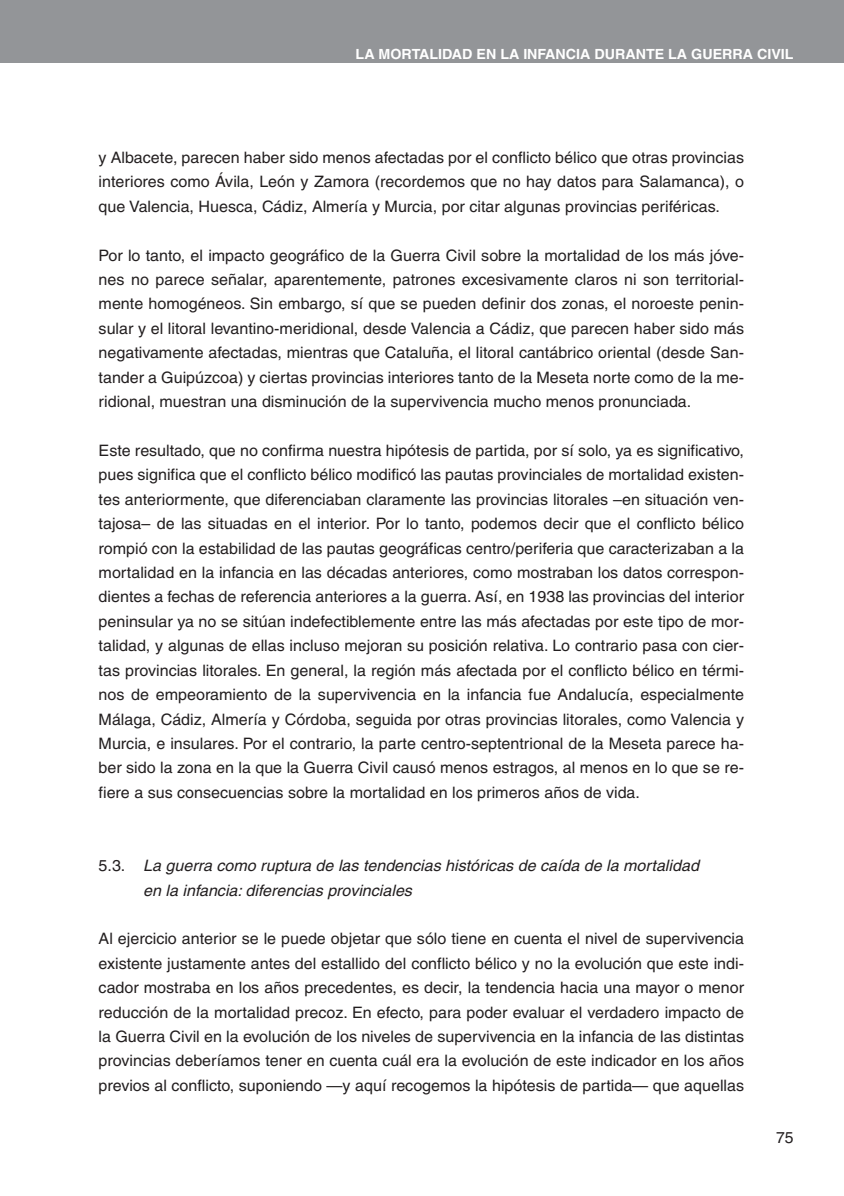
<style>
.page{position:relative;width:844px;height:1196px;background:#fff}
.page>*{position:absolute;margin:0;border:0;box-sizing:border-box;transform-origin:0 0}
.t1{font:15.75px/24.5px "Helvetica";color:#231f20;text-align:justify}
.t2{font:italic 15.75px/24.3px "Helvetica";color:#231f20}
.t3{font:700 14px "Helvetica";color:#fff}
.s1{font-style:normal}
</style>
<div class="page">
<div style="left:0;top:0;width:843px;height:63px;background:#939598"></div>
<p class="t3" style="left:355px;top:49px;width:439px">LA MORTALIDAD EN LA INFANCIA DURANTE LA GUERRA CIVIL</p>
<p class="t1" style="left:99px;top:146px;width:646px">y Albacete, parecen haber sido menos afectadas por el conflicto bélico que otras provincias interiores como Ávila, León y Zamora (recordemos que no hay datos para Salamanca), o que Valencia, Huesca, Cádiz, Almería y Murcia, por citar algunas provincias periféricas.</p>
<p class="t1" style="left:99px;top:244px;width:646px">Por lo tanto, el impacto geográfico de la Guerra Civil sobre la mortalidad de los más jóve&shy;nes no parece señalar, aparentemente, patrones excesivamente claros ni son territorial&shy;mente homogéneos. Sin embargo, sí que se pueden definir dos zonas, el noroeste penin&shy;sular y el litoral levantino-meridional, desde Valencia a Cádiz, que parecen haber sido más negativamente afectadas, mientras que Cataluña, el litoral cantábrico oriental (desde San&shy;tander a Guipúzcoa) y ciertas provincias interiores tanto de la Meseta norte como de la me&shy;ridional, muestran una disminución de la supervivencia mucho menos pronunciada.</p>
<p class="t1" style="left:99px;top:440px;width:646px">Este resultado, que no confirma nuestra hipótesis de partida, por sí solo, ya es significativo, pues significa que el conflicto bélico modificó las pautas provinciales de mortalidad existen&shy;tes anteriormente, que diferenciaban claramente las provincias litorales –en situación ven&shy;tajosa– de las situadas en el interior. Por lo tanto, podemos decir que el conflicto bélico rompió con la estabilidad de las pautas geográficas centro/periferia que caracterizaban a la mortalidad en la infancia en las décadas anteriores, como mostraban los datos correspon&shy;dientes a fechas de referencia anteriores a la guerra. Así, en 1938 las provincias del interior peninsular ya no se sitúan indefectiblemente entre las más afectadas por este tipo de mor&shy;talidad, y algunas de ellas incluso mejoran su posición relativa. Lo contrario pasa con cier&shy;tas provincias litorales. En general, la región más afectada por el conflicto bélico en térmi&shy;nos de empeoramiento de la supervivencia en la infancia fue Andalucía, especialmente Málaga, Cádiz, Almería y Córdoba, seguida por otras provincias litorales, como Valencia y Murcia, e insulares. Por el contrario, la parte centro-septentrional de la Meseta parece ha&shy;ber sido la zona en la que la Guerra Civil causó menos estragos, al menos en lo que se re&shy;fiere a sus consecuencias sobre la mortalidad en los primeros años de vida.</p>
<p class="t2" style="left:143px;top:855px;width:560px;text-indent:-45px"><span class="s1">5 . 3 .</span> La guerra como ruptura de las tendencias históricas de caída de la mortalidad en la infancia: diferencias provinciales</p>
<p class="t1" style="left:99px;top:928px;width:647px">Al ejercicio anterior se le puede objetar que sólo tiene en cuenta el nivel de supervivencia existente justamente antes del estallido del conflicto bélico y no la evolución que este indi&shy;cador mostraba en los años precedentes, es decir, la tendencia hacia una mayor o menor reducción de la mortalidad precoz. En efecto, para poder evaluar el verdadero impacto de la Guerra Civil en la evolución de los niveles de supervivencia en la infancia de las distintas provincias deberíamos tener en cuenta cuál era la evolución de este indicador en los años previos al conflicto, suponiendo —y aquí recogemos la hipótesis de partida— que aquellas</p>
<p class="t1" style="left:776px;top:1126px;width:19px">75</p>
</div>
